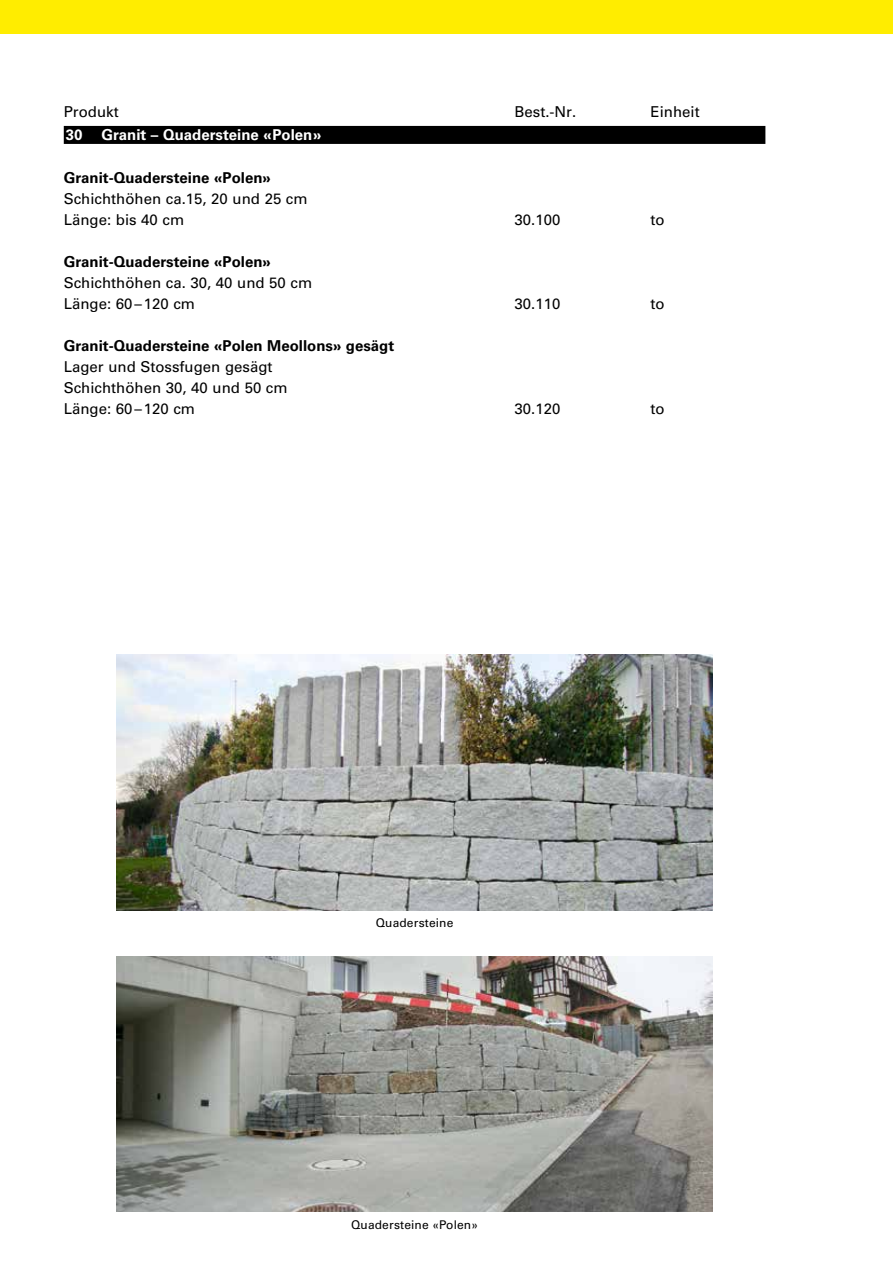
<style>
.page{position:relative;width:893px;height:1263px;background:#fff}
.page>*{position:absolute;margin:0;border:0;box-sizing:border-box;transform-origin:0 0}
.t1{font:15px/21px "Univers LT Std";color:#000}
.t2{font:700 15px "Univers LT";color:#000}
.t3{font:700 15px "Univers LT";color:#fff}
.t4{font:12px "Univers LT Std";letter-spacing:.01em;color:#000}
</style>
<div class="page">
<div style="left:0;top:0;width:893px;height:34px;background:#ffed00"></div>
<div style="left:64px;top:126px;width:701px;height:18px;background:#000"></div>
<img style="left:117px;top:655px;width:595px;height:255px">
<img style="left:117px;top:957px;width:595px;height:255px">
<p class="t1" style="left:64px;top:101px;width:56px">Produkt</p>
<p class="t1" style="left:514px;top:101px;width:63px">Best.-Nr.</p>
<p class="t1" style="left:651px;top:101px;width:51px">Einheit</p>
<p class="t3" style="left:66px;top:126px;width:18px">30</p>
<p class="t3" style="left:101px;top:126px;width:222px">Granit – Quadersteine «Polen»</p>
<p class="t2" style="left:64px;top:169px;width:209px">Granit-Quadersteine «Polen»</p>
<p class="t1" style="left:64px;top:188px;width:245px">Schichthöhen ca.15, 20 und 25 cm<br>Länge: bis 40 cm</p>
<p class="t1" style="left:514px;top:209px;width:47px">30.100</p>
<p class="t1" style="left:651px;top:209px;width:16px">to</p>
<p class="t2" style="left:64px;top:253px;width:209px">Granit-Quadersteine «Polen»</p>
<p class="t1" style="left:64px;top:272px;width:250px">Schichthöhen ca. 30, 40 und 50 cm<br>Länge: 60–120 cm</p>
<p class="t2" style="left:64px;top:337px;width:332px">Granit-Quadersteine «Polen Meollons» gesägt</p>
<p class="t1" style="left:64px;top:356px;width:225px">Lager und Stossfugen gesägt<br>Schichthöhen 30, 40 und 50 cm<br>Länge: 60–120 cm</p>
<p class="t1" style="left:514px;top:293px;width:47px">30.110</p>
<p class="t1" style="left:651px;top:293px;width:16px">to</p>
<p class="t1" style="left:514px;top:398px;width:47px">30.120</p>
<p class="t1" style="left:651px;top:398px;width:16px">to</p>
<p class="t4" style="left:376px;top:916px;width:79px">Quadersteine</p>
<p class="t4" style="left:351px;top:1217px;width:128px">Quadersteine «Polen»</p>
</div>
